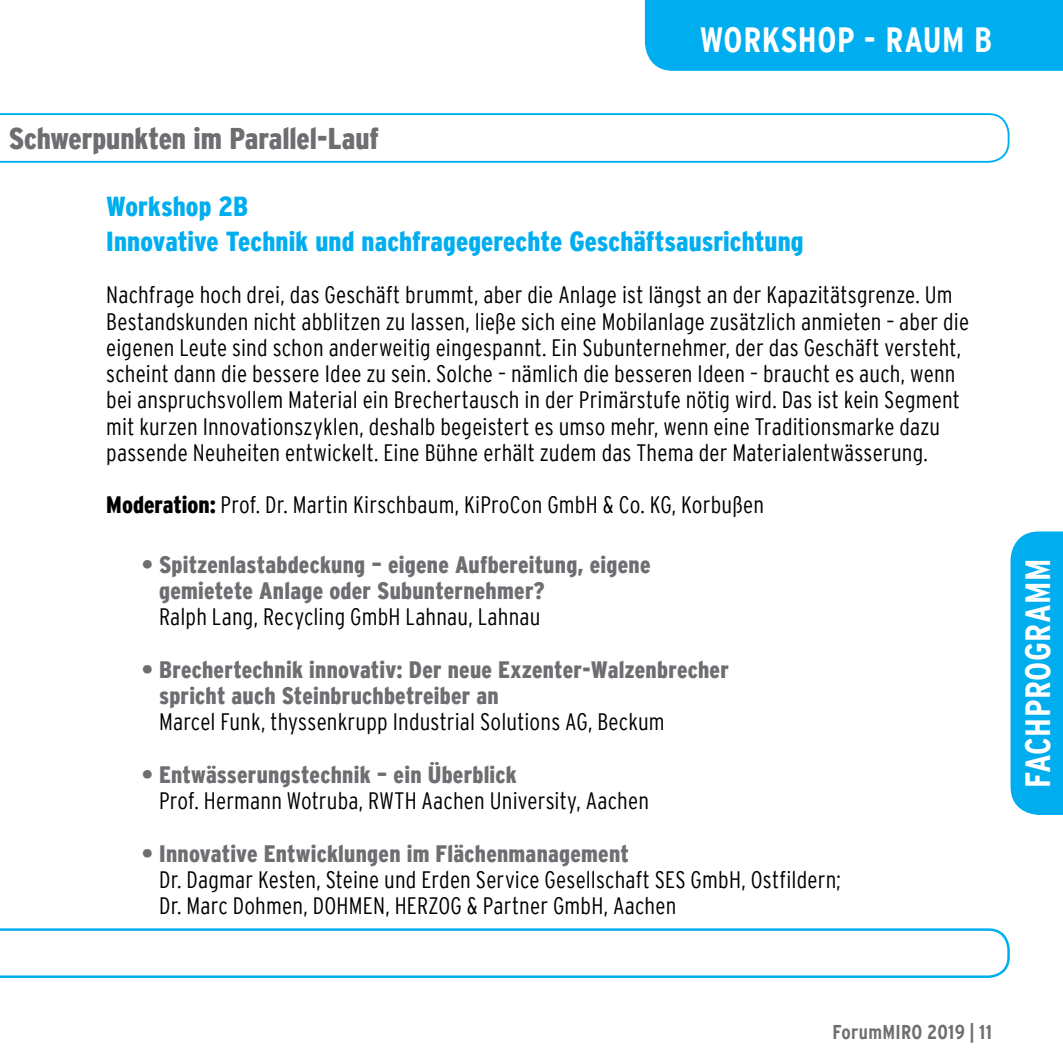
<style>
.page{position:relative;width:1063px;height:1063px;background:#fff}
.page>*{position:absolute;margin:0;border:0;box-sizing:border-box;transform-origin:0 0}
.t1{font:700 condensed 35px "Interstate";letter-spacing:.015em;color:#fff}
.t2{font:900 condensed 30px "Interstate";letter-spacing:-.005em;color:#6d6e71}
.t3{font:900 condensed 27.5px/34.8px "Interstate";letter-spacing:.005em;color:#00aeef}
.t4{font:300 condensed 23.75px/26.2px "Interstate";letter-spacing:.005em;color:#000}
.t5{font:900 condensed 23.75px/26.2px "Interstate";letter-spacing:.01em;color:#6d6e71}
.t6{font:700 condensed 20px "Interstate";letter-spacing:.015em;color:#6d6e71}
.s1{font-weight:900}
</style>
<div class="page">
<svg style="left:0;top:113px;width:1010px;height:50px"></svg>
<svg style="left:0;top:928px;width:1010px;height:50px"></svg>
<div style="left:645px;top:0;width:418px;height:71px;background:#00aeef"></div>
<div style="left:1011px;top:531px;width:52px;height:284px;background:#00aeef"></div>
<p class="t2" style="left:9px;top:122px;width:371px">Schwerpunkten im Parallel-Lauf</p>
<h1 class="t1" style="left:700px;top:20px;width:293px">WORKSHOP - RAUM B</h1>
<p class="t3" style="left:106px;top:189px;width:699px">Workshop 2B<br>Innovative Technik und nachfragegerechte Geschäftsausrichtung</p>
<p class="t4" style="left:106px;top:282px;width:864px">Nachfrage hoch drei, das Geschäft brummt, aber die Anlage ist längst an der Kapazitätsgrenze. Um Bestandskunden nicht abblitzen zu lassen, ließe sich eine Mobilanlage zusätzlich anmieten – aber die eigenen Leute sind schon anderweitig eingespannt. Ein Subunternehmer, der das Geschäft versteht, scheint dann die bessere Idee zu sein. Solche – nämlich die besseren Ideen – braucht es auch, wenn bei anspruchsvollem Material ein Brechertausch in der Primärstufe nötig wird. Das ist kein Segment mit kurzen Innovationszyklen, deshalb begeistert es umso mehr, wenn eine Traditionsmarke dazu passende Neuheiten entwickelt. Eine Bühne erhält zudem das Thema der Materialentwässerung.</p>
<p class="t4" style="left:106px;top:492px;width:659px"><span class="s1">Moderation:</span> Prof. Dr. Martin Kirschbaum, KiProCon GmbH &amp; Co. KG, Korbußen</p>
<p class="t5" style="left:159px;top:551px;width:493px;text-indent:-17px">• Spitzenlastabdeckung – eigene Aufbereitung, eigene gemietete Anlage oder Subunternehmer?</p>
<p class="t4" style="left:159px;top:604px;width:383px">Ralph Lang, Recycling GmbH Lahnau, Lahnau</p>
<p class="t5" style="left:159px;top:656px;width:571px;text-indent:-17px">• Brechertechnik innovativ: Der neue Exzenter-Walzenbrecher spricht auch Steinbruchbetreiber an</p>
<p class="t4" style="left:159px;top:709px;width:507px">Marcel Funk, thyssenkrupp Industrial Solutions AG, Beckum</p>
<p class="t5" style="left:142px;top:761px;width:377px">• Entwässerungstechnik – ein Überblick</p>
<p class="t4" style="left:159px;top:788px;width:491px">Prof. Hermann Wotruba, RWTH Aachen University, Aachen</p>
<p class="t5" style="left:142px;top:840px;width:489px">• Innovative Entwicklungen im Flächenmanagement</p>
<p class="t4" style="left:159px;top:866px;width:683px">Dr. Dagmar Kesten, Steine und Erden Service Gesellschaft SES GmbH, Ostfildern;<br>Dr. Marc Dohmen, DOHMEN, HERZOG &amp; Partner GmbH, Aachen</p>
<h1 class="t1" style="left:1018px;top:788px;width:231px;rotate:-90deg">FACHPROGRAMM</h1>
<p class="t6" style="left:832px;top:1021px;width:161px">ForumMIRO 2019 | 11</p>
</div>
